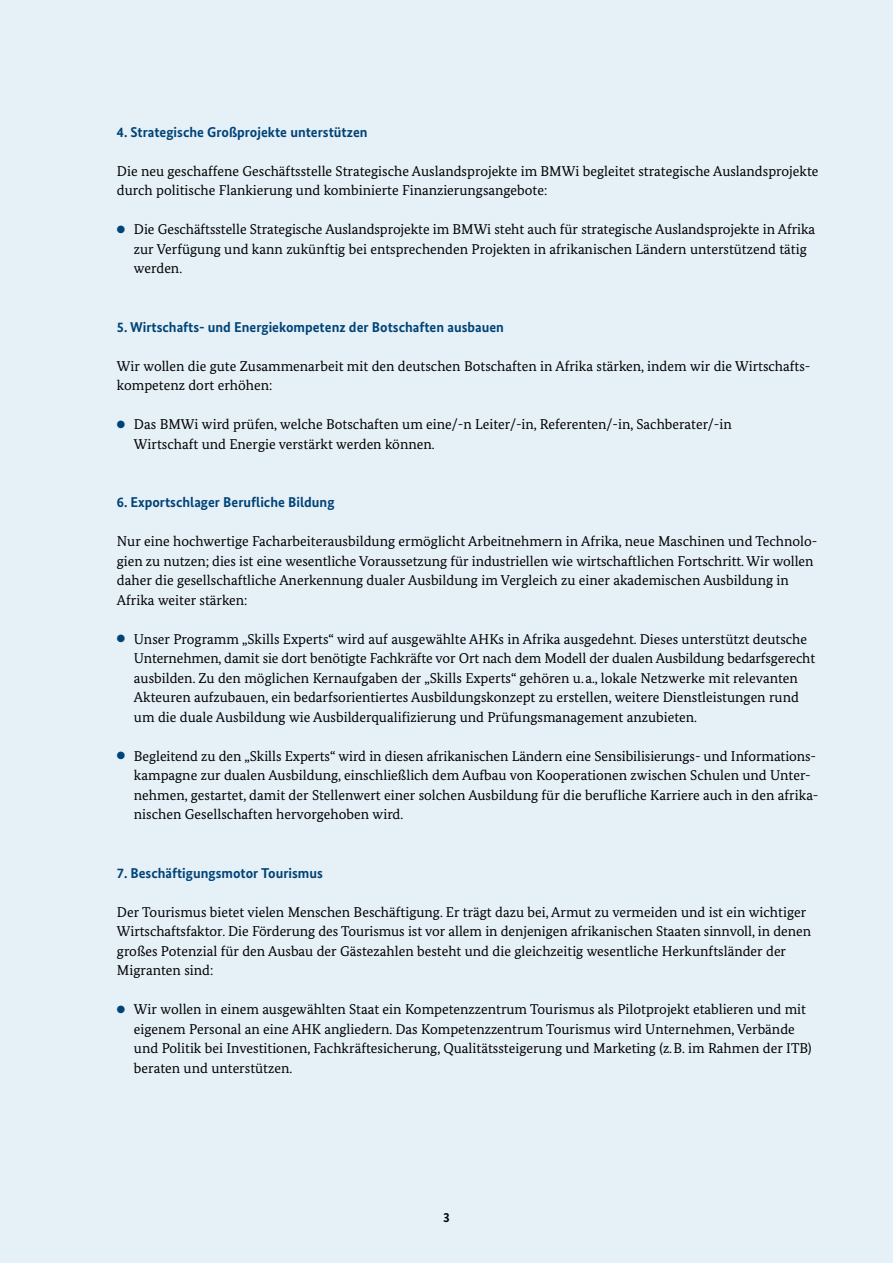
<style>
.page{position:relative;width:893px;height:1263px;background:#e5f0f7}
.page>*{position:absolute;margin:0;border:0;box-sizing:border-box;transform-origin:0 0}
.t1{font:14.25px/19.5px "Bundes Serif";color:#000}
.t2{font:700 14.25px "Bundes Sans";color:#004377}
.t3{font:700 13.5px "Bundes Sans";color:#000}
.s1{color:#004377}
</style>
<div class="page">
<h3 class="t2" style="left:117px;top:123px;width:252px">4. Strategische Großprojekte unterstützen</h3>
<p class="t1" style="left:117px;top:161px;width:703px">Die neu geschaffene Geschäftsstelle Strategische Auslandsprojekte im BMWi begleitet strategische Auslandsprojekte durch politische Flankierung und kombinierte Finanzierungsangebote:</p>
<p class="t1" style="left:134px;top:219px;width:683px;text-indent:-17px"><span class="s1">●</span> Die Geschäftsstelle Strategische Auslandsprojekte im BMWi steht auch für strategische Auslandsprojekte in Afrika zur Verfügung und kann zukünftig bei entsprechenden Projekten in afrikanischen Ländern unterstützend tätig werden.</p>
<h3 class="t2" style="left:117px;top:318px;width:388px">5. Wirtschafts- und Energiekompetenz der Botschaften ausbauen</h3>
<p class="t1" style="left:117px;top:356px;width:695px">Wir wollen die gute Zusammenarbeit mit den deutschen Botschaften in Afrika stärken, indem wir die Wirtschafts&shy;kompetenz dort erhöhen:</p>
<p class="t1" style="left:134px;top:414px;width:599px;text-indent:-17px"><span class="s1">●</span> Das BMWi wird prüfen, welche Botschaften um eine/-n Leiter/-in, Referenten/-in, Sachberater/-in<br>Wirtschaft und Energie verstärkt werden können.</p>
<h3 class="t2" style="left:117px;top:493px;width:219px">6. Exportschlager Berufliche Bildung</h3>
<p class="t1" style="left:117px;top:531px;width:702px">Nur eine hochwertige Facharbeiterausbildung ermöglicht Arbeitnehmern in Afrika, neue Maschinen und Technolo&shy;gien zu nutzen; dies ist eine wesentliche Voraussetzung für industriellen wie wirtschaftlichen Fortschritt. Wir wollen daher die gesellschaftliche Anerkennung dualer Ausbildung im Vergleich zu einer akademischen Ausbildung in Afrika weiter stärken:</p>
<p class="t1" style="left:134px;top:629px;width:683px;text-indent:-17px"><span class="s1">●</span> Unser Programm „Skills Experts“ wird auf ausgewählte AHKs in Afrika ausgedehnt. Dieses unterstützt deutsche Unternehmen, damit sie dort benötigte Fachkräfte vor Ort nach dem Modell der dualen Ausbildung bedarfsgerecht ausbilden. Zu den möglichen Kernaufgaben der „Skills Experts“ gehören u.a., lokale Netzwerke mit relevanten Akteuren aufzubauen, ein bedarfsorientiertes Ausbildungskonzept zu erstellen, weitere Dienstleistungen rund um die duale Ausbildung wie Ausbilderqualifizierung und Prüfungsmanagement anzubieten.</p>
<p class="t1" style="left:134px;top:746px;width:686px;text-indent:-17px"><span class="s1">●</span> Begleitend zu den „Skills Experts“ wird in diesen afrikanischen Ländern eine Sensibilisierungs- und Informations&shy;kampagne zur dualen Ausbildung, einschließlich dem Aufbau von Kooperationen zwischen Schulen und Unter&shy;nehmen, gestartet, damit der Stellenwert einer solchen Ausbildung für die berufliche Karriere auch in den afrika&shy;nischen Gesellschaften hervorgehoben wird.</p>
<h3 class="t2" style="left:117px;top:864px;width:208px">7. Beschäftigungsmotor Tourismus</h3>
<p class="t1" style="left:117px;top:902px;width:696px">Der Tourismus bietet vielen Menschen Beschäftigung. Er trägt dazu bei, Armut zu vermeiden und ist ein wichtiger Wirtschaftsfaktor. Die Förderung des Tourismus ist vor allem in denjenigen afrikanischen Staaten sinnvoll, in denen großes Potenzial für den Ausbau der Gästezahlen besteht und die gleichzeitig wesentliche Herkunftsländer der Migranten sind:</p>
<p class="t1" style="left:134px;top:999px;width:679px;text-indent:-17px"><span class="s1">●</span> Wir wollen in einem ausgewählten Staat ein Kompetenzzentrum Tourismus als Pilotprojekt etablieren und mit eigenem Personal an eine AHK angliedern. Das Kompetenzzentrum Tourismus wird Unternehmen, Verbände und Politik bei Investitionen, Fachkräftesicherung, Qualitätssteigerung und Marketing (z.B. im Rahmen der ITB) beraten und unterstützen.</p>
<p class="t3" style="left:443px;top:1209px;width:8px">3</p>
</div>
